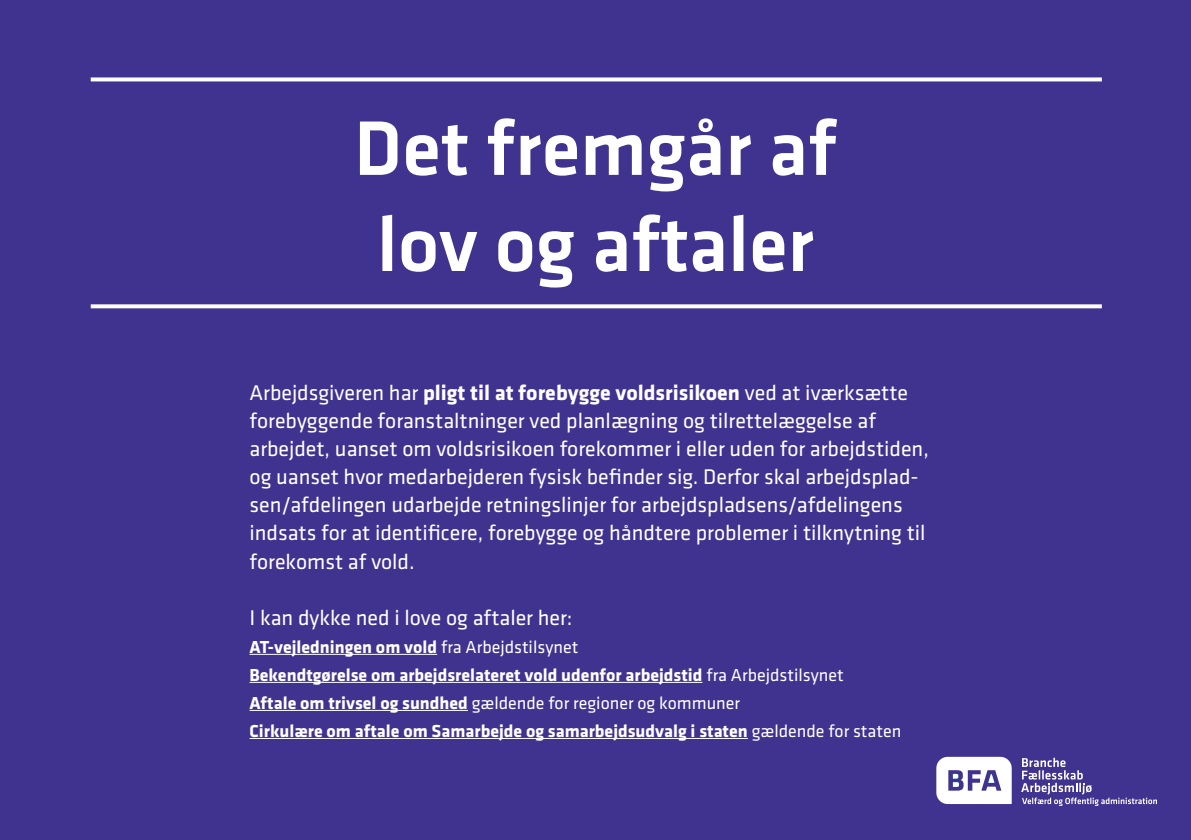
<style>
.page{position:relative;width:1191px;height:840px;background:#fff}
.page>*{position:absolute;margin:0;border:0;box-sizing:border-box;transform-origin:0 0}
.t1{font:500 80px/96px "Klavika";color:#fff}
.t2{font:22px/28px "Klavika";color:#fff}
.t3{font:700 18px/28px "Klavika";color:#fff}
.s1{font-weight:700}
.s2{font-weight:400}
</style>
<div class="page">
<div style="left:0;top:0;width:1191px;height:839px;background:#40328f"></div>
<svg style="left:91px;top:77px;width:1010px;height:4px;background:#e9e7f2"></svg>
<svg style="left:91px;top:304px;width:1010px;height:4px;background:#eeedf5"></svg>
<hr style="left:249px;top:653px;width:188px;height:1px;background:#fff">
<hr style="left:249px;top:681px;width:453px;height:1px;background:#fff">
<hr style="left:249px;top:709px;width:219px;height:1px;background:#fff">
<hr style="left:249px;top:737px;width:499px;height:1px;background:#fff">
<svg style="left:936px;top:756px;width:75px;height:47px"></svg>
<svg style="left:1021px;top:757px;width:136px;height:48px"></svg>
<h1 class="t1" style="left:354px;top:98px;width:484px">Det fremgår af lov og aftaler</h1>
<p class="t2" style="left:249px;top:378px;width:681px">Arbejdsgiveren har <span class="s1">pligt til at forebygge voldsrisikoen</span> ved at iværksætte forebyggende foranstaltninger ved planlægning og tilrettelæggelse af arbejdet, uanset om voldsrisikoen forekommer i eller uden for arbejdstiden, og uanset hvor medarbejderen fysisk befinder sig. Derfor skal arbejdsplad&shy;sen/afdelingen udarbejde retningslinjer for arbejdspladsens/afdelingens indsats for at identificere, forebygge og håndtere problemer i tilknytning til forekomst af vold.</p>
<p class="t2" style="left:249px;top:602px;width:324px">I kan dykke ned i love og aftaler her:</p>
<p class="t3" style="left:249px;top:631px;width:653px">AT-vejledningen om vold <span class="s2">fra Arbejdstilsynet<br></span>Bekendtgørelse om arbejdsrelateret vold udenfor arbejdstid <span class="s2">fra Arbejdstilsynet<br></span>Aftale om trivsel og sundhed <span class="s2">gældende for regioner og kommuner<br></span>Cirkulære om aftale om Samarbejde og samarbejdsudvalg i staten <span class="s2">gældende for staten</span></p>
</div>
